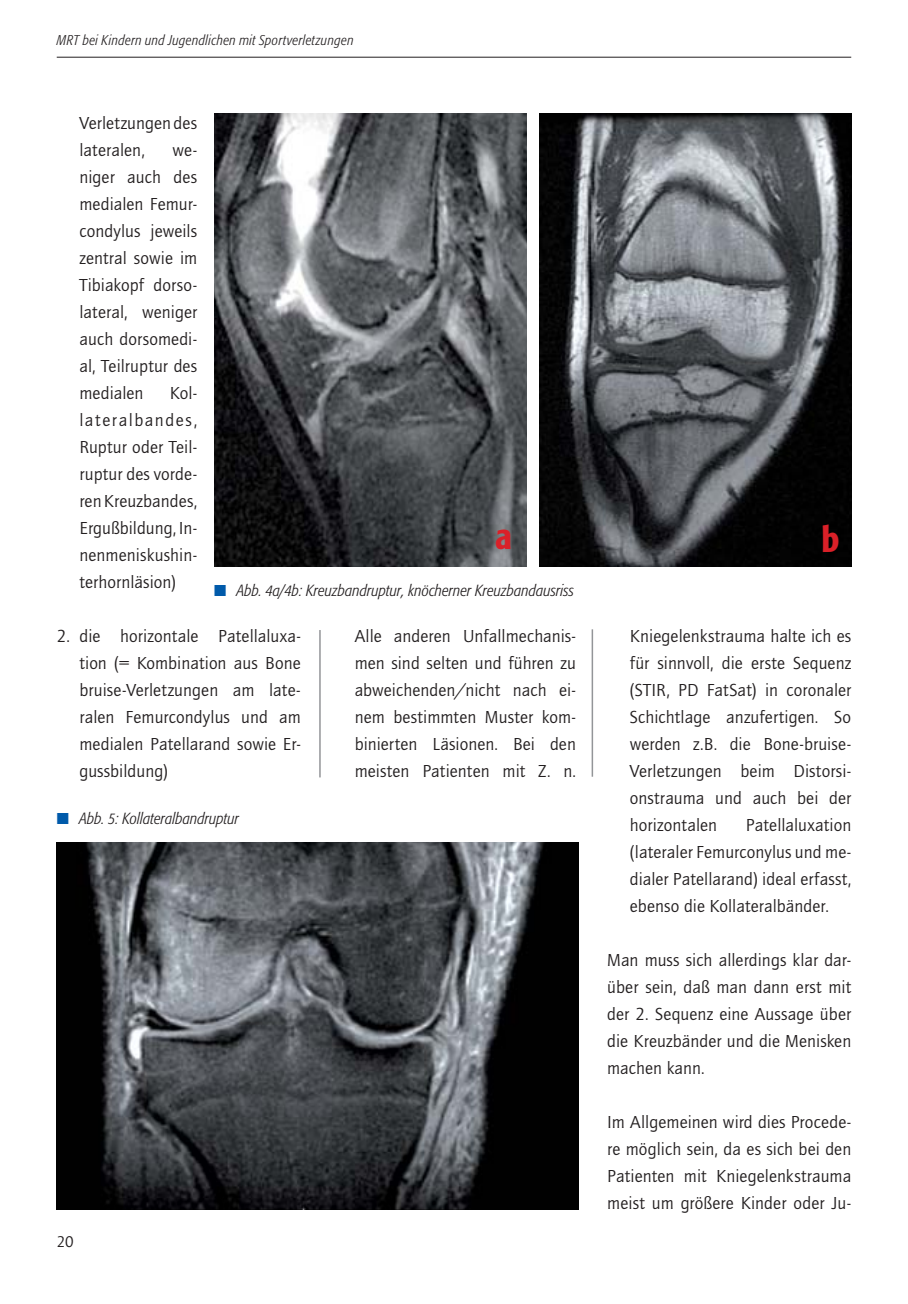
<style>
.page{position:relative;width:908px;height:1304px;background:#fff}
.page>*{position:absolute;margin:0;border:0;box-sizing:border-box;transform-origin:0 0}
.t1{font:500 condensed 36px "Formata";color:#da2028}
.t2{font:18px/27px "Quay";letter-spacing:.005em;color:#231f20;text-align:justify}
.t3{font:italic 300 condensed 16px "Formata";color:#231f20}
.t4{font:16px "Quay";color:#231f20}
.t5{font:italic 300 condensed 14px "Formata";letter-spacing:.025em;color:#231f20}
.s1{color:#005aaa}
</style>
<div class="page">
<hr style="left:591px;top:629px;width:2px;height:148px;background:#939598">
<hr style="left:319px;top:630px;width:1px;height:147px;background:#939598">
<hr style="left:57px;top:57px;width:793px;height:1px;background:#231f20">
<img style="left:214px;top:113px;width:312px;height:454px">
<img style="left:539px;top:113px;width:311px;height:454px">
<img style="left:57px;top:843px;width:521px;height:366px">
<p class="t5" style="left:57px;top:34px;width:298px">MRT bei Kindern und Jugendlichen mit Sportverletzungen</p>
<p class="t2" style="left:79px;top:111px;width:119px">Verletzungen des lateralen,</p>
<p class="t2" style="left:79px;top:138px;width:119px;text-indent:93px">we&shy;niger auch des medialen Femur&shy;condylus jeweils zentral sowie im Tibiakopf dorso&shy;lateral, weniger auch dorsomedi&shy;al, Teilruptur des medialen</p>
<p class="t2" style="left:79px;top:381px;width:119px;text-indent:90px">Kol&shy;lateralbandes, Ruptur oder Teil&shy;ruptur des vorde&shy;ren Kreuzbandes, Ergußbildung, In&shy;nenmeniskushin&shy;terhornläsion)</p>
<p class="t2" style="left:79px;top:624px;width:223px;text-indent:-23px">2. die horizontale Patellaluxa&shy;tion (= Kombination aus Bone bruise-Verletzungen am late&shy;ralen Femurcondylus und am medialen Patellarand sowie Er&shy;gussbildung)</p>
<p class="t2" style="left:629px;top:624px;width:223px">Kniegelenkstrauma halte ich es für sinnvoll, die erste Sequenz (STIR, PD FatSat) in coronaler Schichtlage anzufertigen. So werden z.B. die Bone-bruise-Verletzungen beim Distorsi&shy;onstrauma und auch bei der horizontalen</p>
<h1 class="t1" style="left:495px;top:521px;width:18px">a</h1>
<h1 class="t1" style="left:821px;top:524px;width:19px">b</h1>
<p class="t3" style="left:214px;top:584px;width:361px"><span class="s1">■</span> Abb. 4a/4b: Kreuzbandruptur, knöcherner Kreuzbandausriss</p>
<p class="t2" style="left:354px;top:624px;width:223px">Alle anderen Unfallmechanis&shy;men sind selten und führen zu abweichenden/nicht nach ei&shy;nem bestimmten Muster kom&shy;binierten Läsionen. Bei den meisten Patienten mit Z. n.</p>
<p class="t3" style="left:57px;top:811px;width:184px"><span class="s1">■</span> Abb. 5: Kollateralbandruptur</p>
<p class="t2" style="left:629px;top:813px;width:223px;text-indent:116px">Patellaluxation (lateraler Femurconylus und me&shy;dialer Patellarand) ideal erfasst, ebenso die Kollateralbänder.</p>
<p class="t2" style="left:607px;top:948px;width:245px">Man muss sich allerdings klar dar&shy;über sein, daß man dann erst mit der 2. Sequenz eine Aussage über die Kreuzbänder und die Menisken machen kann.</p>
<p class="t4" style="left:57px;top:1235px;width:18px">20</p>
<p class="t2" style="left:607px;top:1110px;width:245px">Im Allgemeinen wird dies Procede&shy;re möglich sein, da es sich bei den Patienten mit Kniegelenkstrauma meist um größere Kinder oder Ju-</p>
</div>
